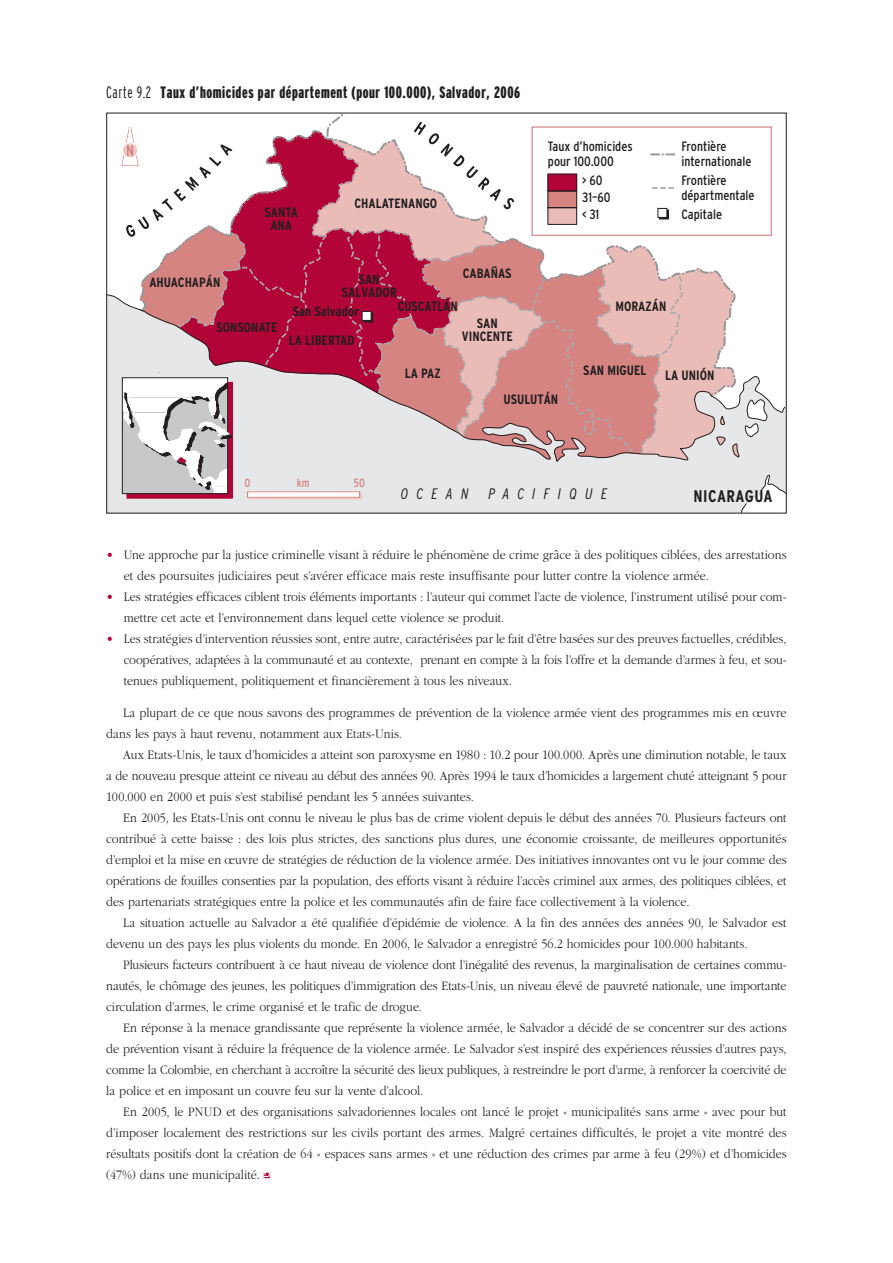
<style>
.page{position:relative;width:893px;height:1263px;background:#fff}
.page>*{position:absolute;margin:0;border:0;box-sizing:border-box;transform-origin:0 0}
.t1{font:700 condensed 16.95px "Interstate";letter-spacing:.03em;color:#231f20}
.t2{font:900 extra-condensed 16.5px "Interstate";letter-spacing:.035em;color:#231f20}
.t3{font:italic 300 condensed 15.15px "Interstate";letter-spacing:.545em;color:#231f20}
.t4{font:300 13.5px/21px "Garamond";letter-spacing:.005em;color:#231f20;text-align:justify;scale:.9 1}
.t5{font:700 condensed 13.5px/13.5px "Interstate";color:#231f20;text-align:center}
.t6{font:condensed 13.5px/15.1px "Interstate";color:#231f20}
.t7{font:condensed 11.85px "Interstate";color:#d58482}
.s1{font-weight:300}
.s2{color:#b30437}
</style>
<div class="page">
<svg style="left:264px;top:1172px;width:6px;height:7px"></svg>
<div style="left:107px;top:113px;width:679px;height:400px;background:#e6e7e9"></div>
<svg style="left:106px;top:112px;width:681px;height:182px;background:#e1e0e0"></svg>
<svg style="left:138px;top:115px;width:600px;height:179px;background:#e2a6b7"></svg>
<svg style="left:108px;top:294px;width:488px;height:170px"></svg>
<svg style="left:596px;top:245px;width:191px;height:269px"></svg>
<div style="left:532px;top:127px;width:239px;height:108px;background:#fff"></div>
<div style="left:531px;top:126px;width:241px;height:110px;border:1px solid #d58482"></div>
<svg style="left:120px;top:125px;width:125px;height:202px;background:#e8c6ca"></svg>
<svg style="left:291px;top:122px;width:286px;height:314px;background:#d58b98"></svg>
<div style="left:249px;top:493px;width:113px;height:6px;border:1px solid #eec9c2"></div>
<div style="left:248px;top:492px;width:112px;height:5px;background:#fff"></div>
<div style="left:247px;top:491px;width:113px;height:7px;border:1px solid #d58482"></div>
<svg style="left:652px;top:187px;width:22px;height:2px"></svg>
<svg style="left:650px;top:153px;width:26px;height:2px"></svg>
<div style="left:659px;top:210px;width:10px;height:9px;border:1px solid #231f20"></div>
<div style="left:658px;top:208px;width:9px;height:10px;background:#fff;border:1px solid #231f20"></div>
<svg style="left:122px;top:372px;width:111px;height:122px;background:#c7c3c5"></svg>
<p class="t2" style="left:106px;top:83px;width:415px"><span class="s1">Carte 9.2</span> Taux d’homicides par département (pour 100.000), Salvador, 2006</p>
<p class="t5" style="left:265px;top:205px;width:35px">SANTA<br>ANA</p>
<p class="t5" style="left:354px;top:196px;width:84px">CHALATENANGO</p>
<p class="t5" style="left:149px;top:275px;width:73px">AHUACHAPÁN</p>
<p class="t5" style="left:217px;top:321px;width:63px">SONSONATE</p>
<p class="t5" style="left:463px;top:267px;width:50px">CABAÑAS</p>
<p class="t5" style="left:342px;top:272px;width:57px">SAN<br>SALVADOR</p>
<p class="t5" style="left:398px;top:299px;width:62px">CUSCATLÁN</p>
<p class="t5" style="left:293px;top:304px;width:68px">San Salvador</p>
<p class="t5" style="left:462px;top:316px;width:53px">SAN<br>VINCENTE</p>
<p class="t5" style="left:289px;top:333px;width:67px">LA LIBERTAD</p>
<p class="t5" style="left:405px;top:366px;width:37px">LA PAZ</p>
<p class="t6" style="left:548px;top:139px;width:86px">Taux d’homicides pour 100.000</p>
<p class="t6" style="left:582px;top:172px;width:30px;line-height:16.8px">&gt; 60<br>31–60 &lt; 31</p>
<p class="t6" style="left:681px;top:139px;width:71px">Frontière internationale</p>
<p class="t6" style="left:681px;top:172px;width:75px">Frontière départmentale</p>
<p class="t6" style="left:681px;top:206px;width:42px">Capitale</p>
<p class="t5" style="left:615px;top:299px;width:52px">MORAZÁN</p>
<p class="t5" style="left:583px;top:363px;width:65px">SAN MIGUEL</p>
<p class="t5" style="left:665px;top:369px;width:51px">LA UNIÓN</p>
<p class="t7" style="left:297px;top:477px;width:14px">km</p>
<p class="t7" style="left:245px;top:477px;width:7px">0</p>
<p class="t7" style="left:353px;top:477px;width:13px">50</p>
<p class="t5" style="left:504px;top:392px;width:56px">USULUTÁN</p>
<p class="t3" style="left:401px;top:485px;width:69px">OCEAN</p>
<p class="t3" style="left:488px;top:485px;width:120px">PACIFIQUE</p>
<p class="t1" style="left:693px;top:486px;width:81px">NICARAGUA</p>
<p class="t4" style="left:124px;top:544px;width:738px;text-indent:-17px"><span class="s2">•</span> Une approche par la justice criminelle visant à réduire le phénomène de crime grâce à des politiques ciblées, des arrestations et des poursuites judiciaires peut s’avérer efficace mais reste insuffisante pour lutter contre la violence armée.</p>
<p class="t4" style="left:124px;top:586px;width:738px;text-indent:-17px"><span class="s2">•</span> Les stratégies efficaces ciblent trois éléments importants : l’auteur qui commet l’acte de violence, l’instrument utilisé pour com&shy;mettre cet acte et l’environnement dans lequel cette violence se produit.</p>
<p class="t4" style="left:124px;top:628px;width:738px;text-indent:-17px"><span class="s2">•</span> Les stratégies d’intervention réussies sont, entre autre, caractérisées par le fait d’être basées sur des preuves factuelles, crédibles, coopératives, adaptées à la communauté et au contexte, prenant en compte à la fois l’offre et la demande d’armes à feu, et sou&shy;tenues publiquement, politiquement et financièrement à tous les niveaux.</p>
<p class="t4" style="left:106px;top:702px;width:757px;text-indent:17px">La plupart de ce que nous savons des programmes de prévention de la violence armée vient des programmes mis en œuvre dans les pays à haut revenu, notamment aux Etats-Unis.</p>
<p class="t4" style="left:106px;top:744px;width:757px;text-indent:17px">Aux Etats-Unis, le taux d’homicides a atteint son paroxysme en 1980 : 10.2 pour 100.000. Après une diminution notable, le taux a de nouveau presque atteint ce niveau au début des années 90. Après 1994 le taux d’homicides a largement chuté atteignant 5 pour 100.000 en 2000 et puis s’est stabilisé pendant les 5 années suivantes.</p>
<p class="t4" style="left:106px;top:807px;width:757px;text-indent:17px">En 2005, les Etats-Unis ont connu le niveau le plus bas de crime violent depuis le début des années 70. Plusieurs facteurs ont contribué à cette baisse : des lois plus strictes, des sanctions plus dures, une économie croissante, de meilleures opportunités d’emploi et la mise en œuvre de stratégies de réduction de la violence armée. Des initiatives innovantes ont vu le jour comme des opérations de fouilles consenties par la population, des efforts visant à réduire l’accès criminel aux armes, des politiques ciblées, et des partenariats stratégiques entre la police et les communautés afin de faire face collectivement à la violence.</p>
<p class="t4" style="left:106px;top:912px;width:757px;text-indent:17px">La situation actuelle au Salvador a été qualifiée d’épidémie de violence. A la fin des années des années 90, le Salvador est devenu un des pays les plus violents du monde. En 2006, le Salvador a enregistré 56.2 homicides pour 100.000 habitants.</p>
<p class="t4" style="left:106px;top:954px;width:757px;text-indent:17px">Plusieurs facteurs contribuent à ce haut niveau de violence dont l’inégalité des revenus, la marginalisation de certaines commu&shy;nautés, le chômage des jeunes, les politiques d’immigration des Etats-Unis, un niveau élevé de pauvreté nationale, une importante circulation d’armes, le crime organisé et le trafic de drogue.</p>
<p class="t4" style="left:106px;top:1017px;width:757px;text-indent:17px">En réponse à la menace grandissante que représente la violence armée, le Salvador a décidé de se concentrer sur des actions de prévention visant à réduire la fréquence de la violence armée. Le Salvador s’est inspiré des expériences réussies d’autres pays, comme la Colombie, en cherchant à accroître la sécurité des lieux publiques, à restreindre le port d’arme, à renforcer la coercivité de la police et en imposant un couvre feu sur la vente d’alcool.</p>
<p class="t4" style="left:106px;top:1101px;width:757px;text-indent:17px">En 2005, le PNUD et des organisations salvadoriennes locales ont lancé le projet « municipalités sans arme » avec pour but d’imposer localement des restrictions sur les civils portant des armes. Malgré certaines difficultés, le projet a vite montré des résultats positifs dont la création de 64 « espaces sans armes » et une réduction des crimes par arme à feu (29%) et d’homicides (47%) dans une municipalité.</p>
</div>
